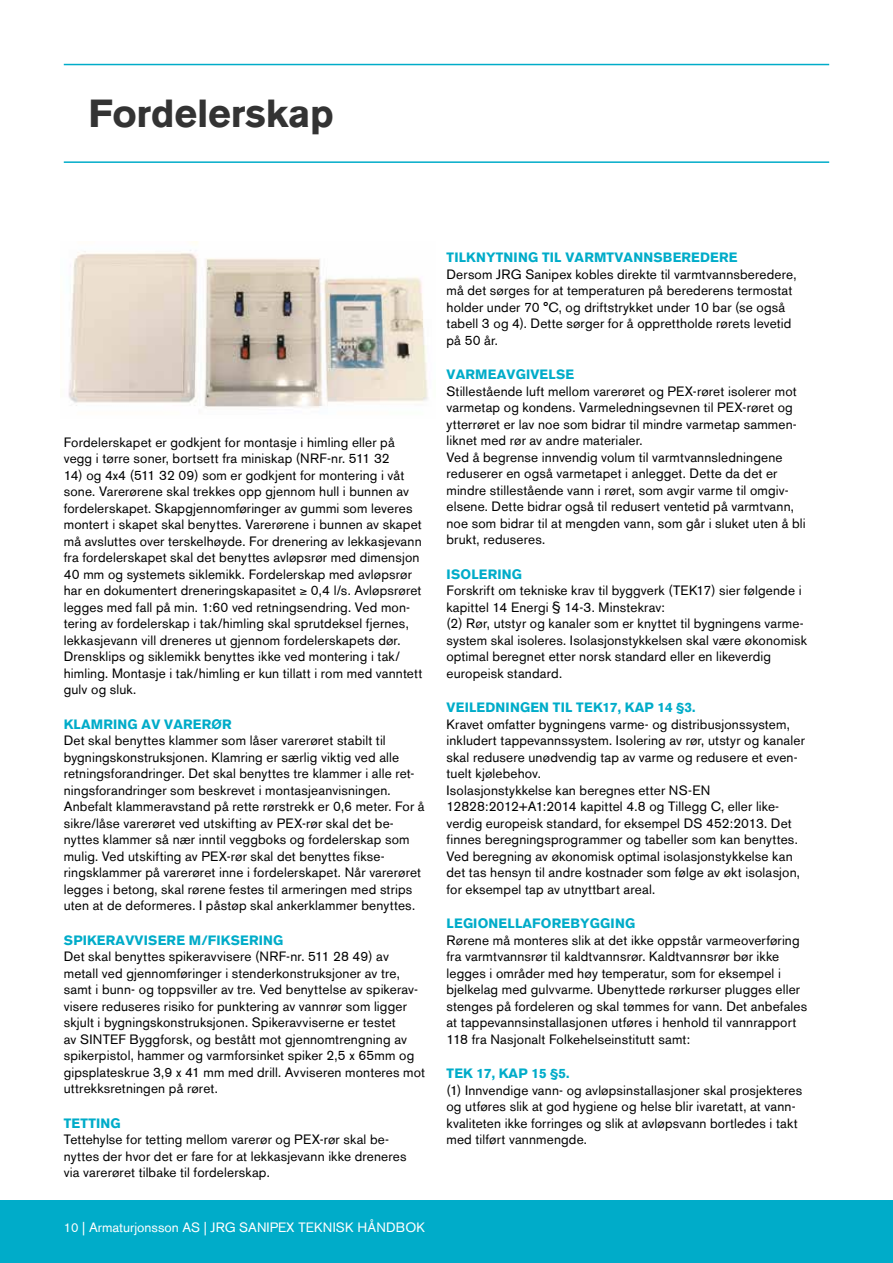
<style>
.page{position:relative;width:893px;height:1263px;background:#fff}
.page>*{position:absolute;margin:0;border:0;box-sizing:border-box;transform-origin:0 0}
.t1{font:700 39px "Akzidenz Grotesk BE";letter-spacing:-.005em;color:#333}
.t2{font:13.5px/16.5px "Akzidenz Grotesk BE";letter-spacing:.01em;color:#000}
.t3{font:700 13.5px "Akzidenz Grotesk BE";letter-spacing:.015em;color:#00acc9}
.t4{font:13.5px "Akzidenz Grotesk BE";color:#fff}
.s1{font-size:12.75px}
</style>
<div class="page">
<div style="left:0;top:1200px;width:893px;height:63px;background:#00acc9"></div>
<hr style="left:64px;top:64px;width:765px;height:1px;background:#00acc9">
<hr style="left:64px;top:161px;width:765px;height:2px;background:#00acc9">
<img style="left:68px;top:242px;width:360px;height:166px">
<h1 class="t1" style="left:88px;top:91px;width:247px">Fordelerskap</h1>
<p class="t2" style="left:64px;top:434px;width:332px">Fordelerskapet er godkjent for montasje i himling eller på vegg i tørre soner, bortsett fra miniskap (NRF-nr. 511 32</p>
<p class="t2" style="left:64px;top:467px;width:360px">14) og 4x4 (511 32 09) som er godkjent for montering i våt sone. Varerørene skal trekkes opp gjennom hull i bunnen av fordelerskapet. Skapgjennomføringer av gummi som leveres montert i skapet skal benyttes. Varerørene i bunnen av skapet må avsluttes over terskelhøyde. For drenering av lekkasjevann fra fordelerskapet skal det benyttes avløpsrør med dimensjon 40 mm og systemets siklemikk. Fordelerskap med avløpsrør har en dokumentert dreneringskapasitet ≥ 0,4 l/s. Avløpsrøret legges med fall på min. 1:60 ved retningsendring. Ved mon&shy;tering av fordelerskap i tak/himling skal sprutdeksel fjernes, lekkasjevann vill dreneres ut gjennom fordelerskapets dør.<br>Drensklips og siklemikk benyttes ikke ved montering i tak/ himling. Montasje i tak/himling er kun tillatt i rom med vanntett gulv og sluk.</p>
<p class="t3" style="left:64px;top:716px;width:169px">KLAMRING AV VARERØR</p>
<p class="t2" style="left:64px;top:732px;width:362px">Det skal benyttes klammer som låser varerøret stabilt til bygningskonstruksjonen. Klamring er særlig viktig ved alle retningsforandringer. Det skal benyttes tre klammer i alle ret&shy;ningsforandringer som beskrevet i montasjeanvisningen.<br>Anbefalt klammeravstand på rette rørstrekk er 0,6 meter. For å sikre/låse varerøret ved utskifting av PEX-rør skal det be&shy;nyttes klammer så nær inntil veggboks og fordelerskap som mulig. Ved utskifting av PEX-rør skal det benyttes fikse&shy;ringsklammer på varerøret inne i fordelerskapet. Når varerøret legges i betong, skal rørene festes til armeringen med strips uten at de deformeres. I påstøp skal ankerklammer benyttes.</p>
<p class="t3" style="left:64px;top:932px;width:221px">SPIKERAVVISERE M/FIKSERING</p>
<p class="t2" style="left:64px;top:948px;width:363px">Det skal benyttes spikeravvisere (NRF-nr. 511 28 49) av metall ved gjennomføringer i stenderkonstruksjoner av tre, samt i bunn- og toppsviller av tre. Ved benyttelse av spikerav&shy;visere reduseres risiko for punktering av vannrør som ligger skjult i bygningskonstruksjonen. Spikeravviserne er testet<br>av SINTEF Byggforsk, og bestått mot gjennomtrengning av spikerpistol, hammer og varmforsinket spiker 2,5 x 65mm og gipsplateskrue 3,9 x 41 mm med drill. Avviseren monteres mot uttrekksretningen på røret.</p>
<p class="t3" style="left:64px;top:1115px;width:58px">TETTING</p>
<p class="t2" style="left:64px;top:1131px;width:344px">Tettehylse for tetting mellom varerør og PEX-rør skal be&shy;nyttes der hvor det er fare for at lekkasjevann ikke dreneres via varerøret tilbake til fordelerskap.</p>
<p class="t4" style="left:64px;top:1219px;width:363px"><span class="s1">10</span> | Armaturjonsson AS | JRG SANIPEX TEKNISK HÅNDBOK</p>
<p class="t3" style="left:447px;top:250px;width:293px">TILKNYTNING TIL VARMTVANNSBEREDERE</p>
<p class="t2" style="left:446px;top:266px;width:351px">Dersom JRG Sanipex kobles direkte til varmtvannsberedere, må det sørges for at temperaturen på berederens termostat holder under 70 °C, og driftstrykket under 10 bar (se også tabell 3 og 4). Dette sørger for å opprettholde rørets levetid på 50 år.</p>
<p class="t3" style="left:447px;top:367px;width:129px">VARMEAVGIVELSE</p>
<p class="t2" style="left:446px;top:383px;width:361px">Stillestående luft mellom varerøret og PEX-røret isolerer mot varmetap og kondens. Varmeledningsevnen til PEX-røret og ytterrøret er lav noe som bidrar til mindre varmetap sammen&shy;liknet med rør av andre materialer.<br>Ved å begrense innvendig volum til varmtvannsledningene reduserer en også varmetapet i anlegget. Dette da det er mindre stillestående vann i røret, som avgir varme til omgiv&shy;elsene. Dette bidrar også til redusert ventetid på varmtvann, noe som bidrar til at mengden vann, som går i sluket uten å bli brukt, reduseres.</p>
<p class="t3" style="left:447px;top:566px;width:77px">ISOLERING</p>
<p class="t2" style="left:446px;top:582px;width:362px">Forskrift om tekniske krav til byggverk (TEK17) sier følgende i kapittel 14 Energi § 14-3. Minstekrav:<br>(2) Rør, utstyr og kanaler som er knyttet til bygningens varme&shy;system skal isoleres. Isolasjonstykkelsen skal være økonomisk optimal beregnet etter norsk standard eller en likeverdig europeisk standard.</p>
<p class="t3" style="left:447px;top:700px;width:250px">VEILEDNINGEN TIL TEK17, KAP 14 §3.</p>
<p class="t2" style="left:446px;top:716px;width:360px">Kravet omfatter bygningens varme- og distribusjonssystem, inkludert tappevannssystem. Isolering av rør, utstyr og kanaler skal redusere unødvendig tap av varme og redusere et even&shy;tuelt kjølebehov.<br>Isolasjonstykkelse kan beregnes etter NS-EN 12828:2012+A1:2014 kapittel 4.8 og Tillegg C, eller like&shy;verdig europeisk standard, for eksempel DS 452:2013. Det finnes beregningsprogrammer og tabeller som kan benyttes.<br>Ved beregning av økonomisk optimal isolasjonstykkelse kan det tas hensyn til andre kostnader som følge av økt isolasjon, for eksempel tap av utnyttbart areal.</p>
<p class="t3" style="left:447px;top:916px;width:190px">LEGIONELLAFOREBYGGING</p>
<p class="t2" style="left:446px;top:932px;width:362px">Rørene må monteres slik at det ikke oppstår varmeoverføring fra varmtvannsrør til kaldtvannsrør. Kaldtvannsrør bør ikke legges i områder med høy temperatur, som for eksempel i bjelkelag med gulvvarme. Ubenyttede rørkurser plugges eller stenges på fordeleren og skal tømmes for vann. Det anbefales at tappevannsinstallasjonen utføres i henhold til vannrapport 118 fra Nasjonalt Folkehelseinstitutt samt:</p>
<p class="t3" style="left:447px;top:1066px;width:124px">TEK 17, KAP 15 §5.</p>
<p class="t2" style="left:446px;top:1082px;width:357px">(1) Innvendige vann- og avløpsinstallasjoner skal prosjekteres og utføres slik at god hygiene og helse blir ivaretatt, at vann&shy;kvaliteten ikke forringes og slik at avløpsvann bortledes i takt med tilført vannmengde.</p>
</div>
